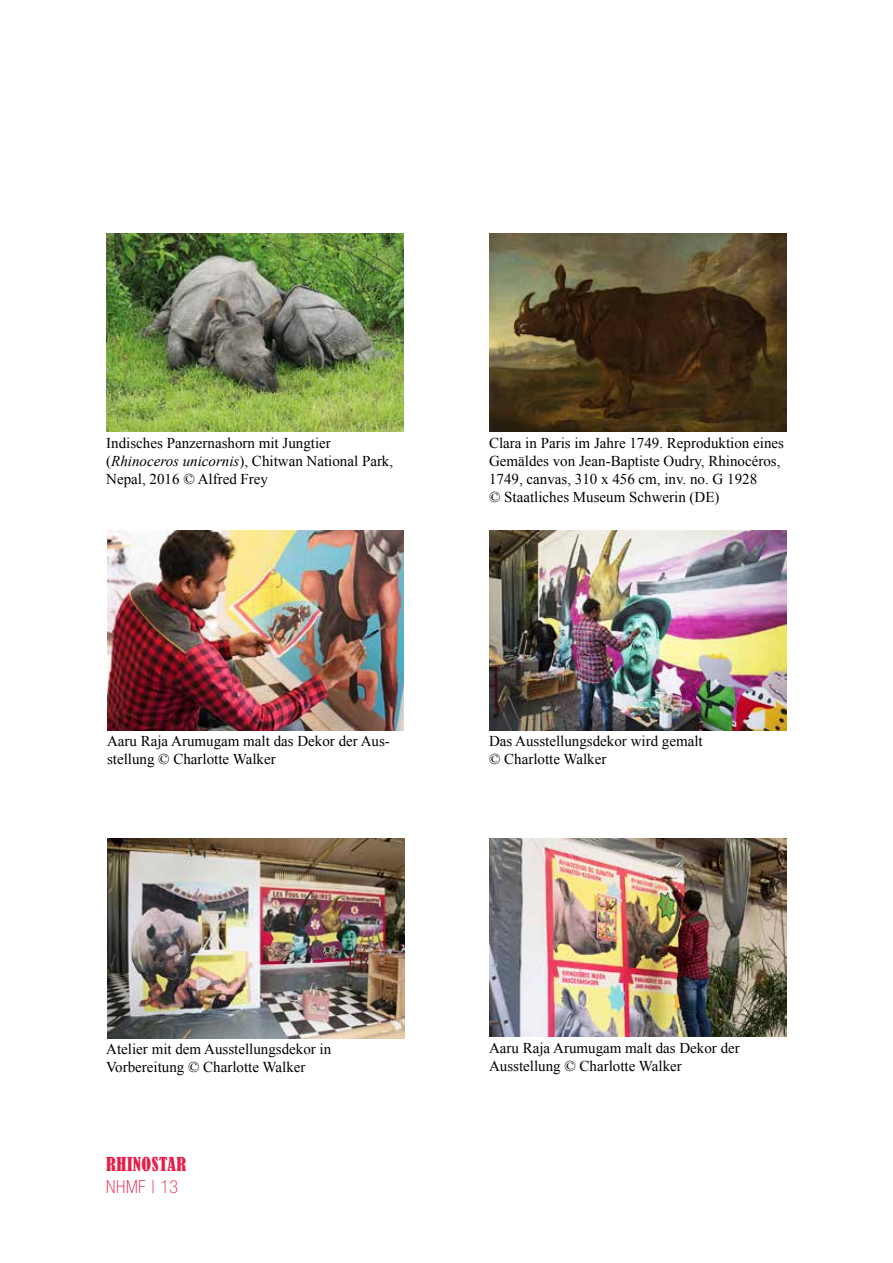
<style>
.page{position:relative;width:893px;height:1263px;background:#fff}
.page>*{position:absolute;margin:0;border:0;box-sizing:border-box;transform-origin:0 0}
.t1{font:condensed 18px "Bernard";letter-spacing:.03em;color:#e81d47}
.t2{font:100 condensed 18px "Helvetica Neue";letter-spacing:.03em;color:#e81d47}
.t3{font:15px/18px "Times New Roman";color:#000}
.s1{font-style:italic}
</style>
<div class="page">
<img style="left:489px;top:531px;width:298px;height:200px">
<img style="left:106px;top:234px;width:297px;height:198px">
<img style="left:489px;top:234px;width:298px;height:198px">
<img style="left:107px;top:839px;width:298px;height:199px">
<img style="left:107px;top:531px;width:297px;height:199px">
<img style="left:489px;top:838px;width:298px;height:199px">
<p class="t3" style="left:106px;top:433px;width:288px">Indisches Panzernashorn mit Jungtier (<span class="s1">Rhinoceros unicornis</span>), Chitwan National Park,<br>Nepal, 2016 © Alfred Frey</p>
<p class="t3" style="left:489px;top:433px;width:296px">Clara in Paris im Jahre 1749. Reproduktion eines Gemäldes von Jean-Baptiste Oudry, Rhinocéros, 1749, canvas, 310 x 456 cm, inv. no. G 1928<br>© Staatliches Museum Schwerin (DE)</p>
<p class="t3" style="left:107px;top:732px;width:284px">Aaru Raja Arumugam malt das Dekor der Aus&shy;stellung © Charlotte Walker</p>
<p class="t3" style="left:489px;top:732px;width:215px">Das Ausstellungsdekor wird gemalt © Charlotte Walker</p>
<p class="t3" style="left:106px;top:1040px;width:226px">Atelier mit dem Ausstellungsdekor in<br>Vorbereitung © Charlotte Walker</p>
<p class="t1" style="left:106px;top:1154px;width:82px">RHINOSTAR</p>
<p class="t2" style="left:106px;top:1176px;width:73px">NHMF | 13</p>
<p class="t3" style="left:489px;top:1038px;width:252px">Aaru Raja Arumugam malt das Dekor der<br>Ausstellung © Charlotte Walker</p>
</div>
